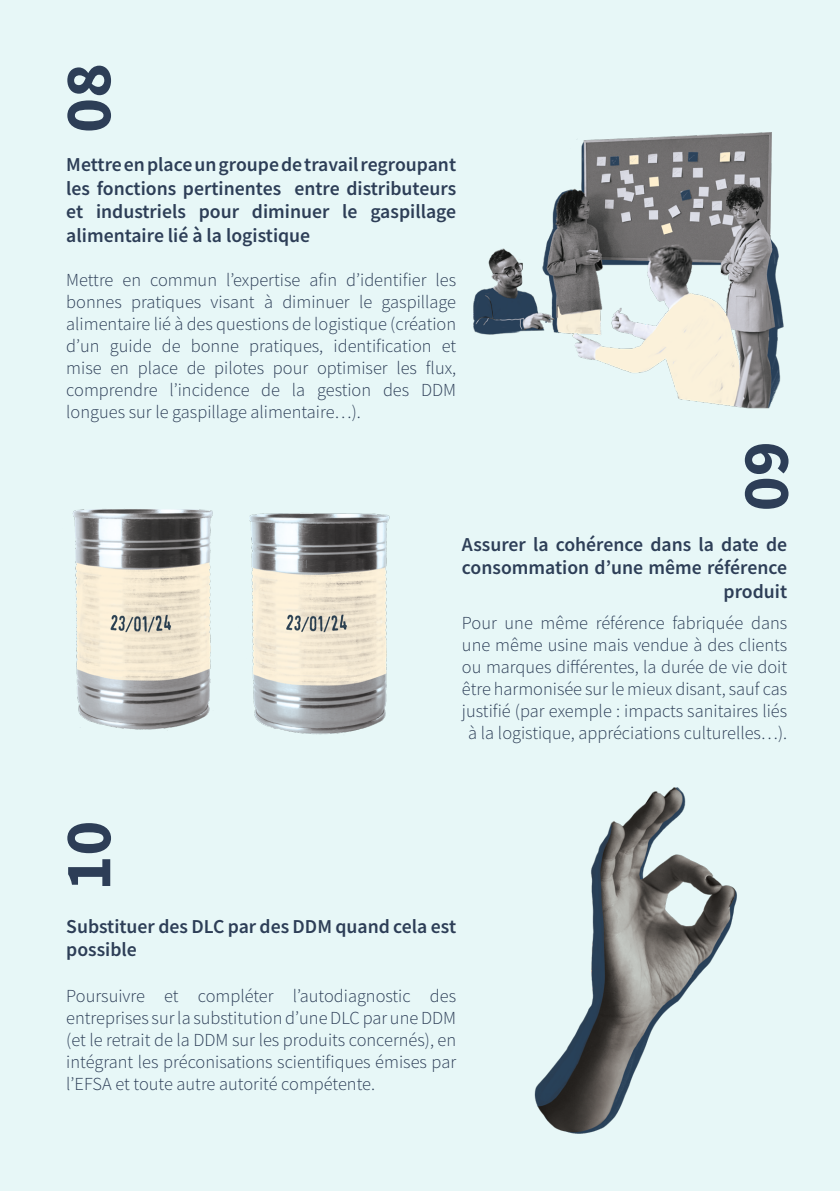
<style>
.page{position:relative;width:840px;height:1191px;background:#fff}
.page>*{position:absolute;margin:0;border:0;box-sizing:border-box;transform-origin:0 0}
.t1{font:700 66.2px "Source Sans Pro";color:#2d3e57}
.t2{font:600 19.8px/23.6px "Source Sans Pro";color:#2d3e57;text-align:justify}
.t3{font:300 18.4px/22px "Source Sans Pro";color:#2d3e57;text-align:justify}
</style>
<div class="page">
<div style="left:0;top:0;width:839px;height:1191px;background:#e7f7f7"></div>
<img style="left:473px;top:132px;width:311px;height:277px">
<img style="left:72px;top:509px;width:318px;height:226px">
<img style="left:534px;top:787px;width:203px;height:347px">
<h1 class="t1" style="left:43px;top:133px;width:71px;rotate:-90deg">08</h1>
<p class="t2" style="left:66px;top:152px;width:391px">Mettre en place un groupe de travail regroupant les fonctions pertinentes entre distributeurs et industriels pour diminuer le gaspillage alimentaire lié à la logistique</p>
<p class="t3" style="left:66px;top:269px;width:391px">Mettre en commun l’expertise afin d’identifier les bonnes pratiques visant à diminuer le gaspillage alimentaire lié à des questions de logistique (création d’un guide de bonne pratiques, identification et mise en place de pilotes pour optimiser les flux, comprendre l’incidence de la gestion des DDM longues sur le gaspillage alimentaire…).</p>
<h1 class="t1" style="left:720px;top:511px;width:71px;rotate:-90deg">09</h1>
<h1 class="t1" style="left:43px;top:890px;width:71px;rotate:-90deg">10</h1>
<p class="t2" style="left:461px;top:532px;width:326px;text-align:right">Assurer la cohérence dans la date de consommation d’une même référence produit</p>
<p class="t3" style="left:461px;top:612px;width:326px;text-align:center">Pour une même référence fabriquée dans une même usine mais vendue à des clients ou marques différentes, la durée de vie doit être harmonisée sur le mieux disant, sauf cas justifié (par exemple : impacts sanitaires liés à la logistique, appréciations culturelles…).</p>
<p class="t2" style="left:66px;top:914px;width:391px">Substituer des DLC par des DDM quand cela est possible</p>
<p class="t3" style="left:66px;top:984px;width:391px">Poursuivre et compléter l’autodiagnostic des entreprises sur la substitution d’une DLC par une DDM (et le retrait de la DDM sur les produits concernés), en intégrant les préconisations scientifiques émises par l’EFSA et toute autre autorité compétente.</p>
</div>
